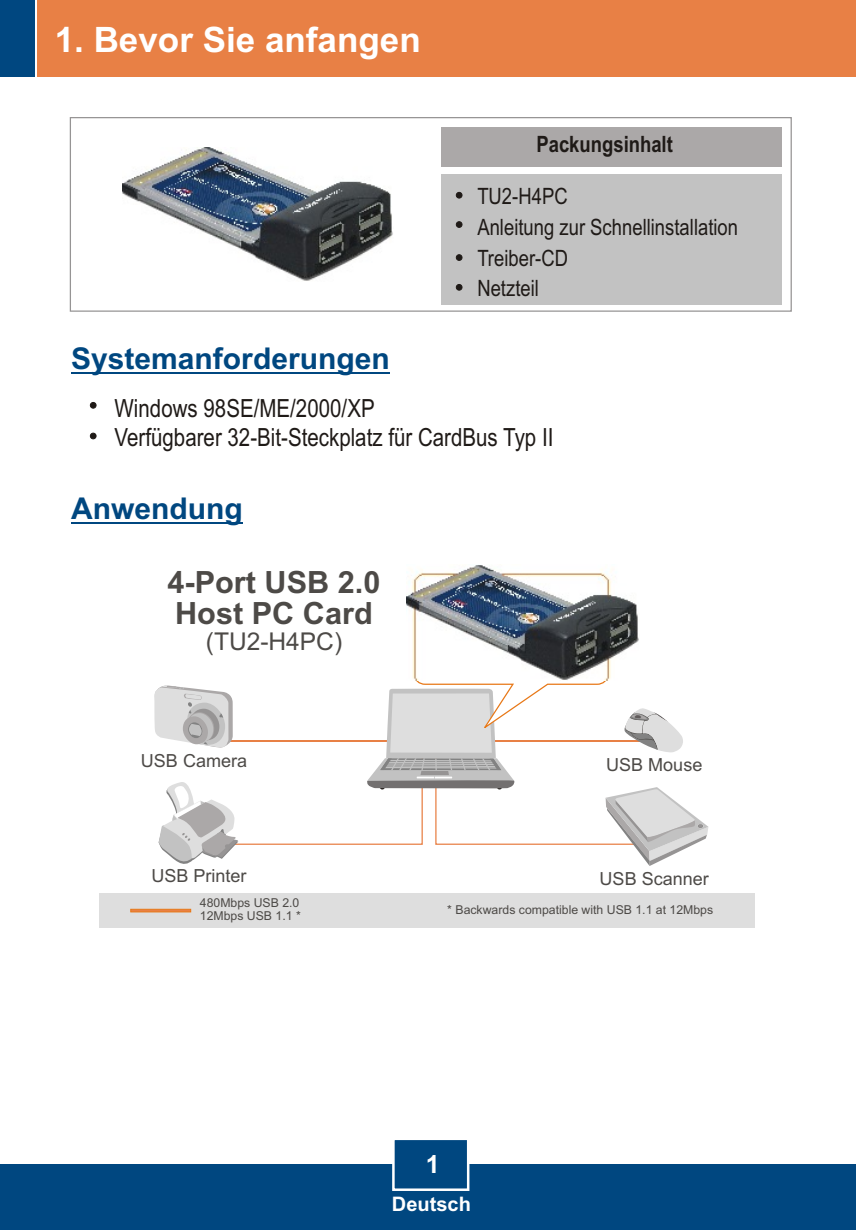
<style>
.page{position:relative;width:856px;height:1230px;background:#fff}
.page>*{position:absolute;margin:0;border:0;box-sizing:border-box;transform-origin:0 0}
.t1{font:700 35px "Arial";color:#fff}
.t2{font:700 30.75px/30.8px "Arial";color:#4d4a47}
.t3{font:700 30px "Arial";color:#004780}
.t4{font:25px/28.2px "Arial Narrow";color:#1f1a17}
.t5{font:700 25px "Arial";color:#fff}
.t6{font:24.5px "Arial";color:#4d4a47}
.t7{font:22.5px/30.5px "Arial Narrow";color:#1f1a17}
.t8{font:700 22.5px "Arial Narrow";color:#1f1a17}
.t9{font:700 20px "Arial";color:#fff}
.t10{font:18px "Arial";color:#4d4a47}
.t11{font:12.25px/13.2px "Arial";color:#4d4a47}
</style>
<div class="page">
<div style="left:0;top:1164px;width:855px;height:65px;background:#004780"></div>
<div style="left:37px;top:0;width:818px;height:77px;background:#e88045"></div>
<div style="left:0;top:0;width:35px;height:77px;background:#004780"></div>
<svg style="left:392px;top:1140px;width:78px;height:51px"></svg>
<svg style="left:69px;top:117px;width:723px;height:195px"></svg>
<div style="left:441px;top:174px;width:339px;height:131px;background:#c2c2c2"></div>
<div style="left:441px;top:127px;width:339px;height:39px;background:#aba8a8"></div>
<svg style="left:456px;top:192px;width:6px;height:6px"></svg>
<svg style="left:456px;top:254px;width:6px;height:6px"></svg>
<svg style="left:456px;top:221px;width:6px;height:7px"></svg>
<svg style="left:456px;top:284px;width:6px;height:6px"></svg>
<hr style="left:71px;top:522px;width:172px;height:1px;background:#004780">
<hr style="left:71px;top:372px;width:318px;height:1px;background:#004780">
<svg style="left:90px;top:402px;width:6px;height:6px"></svg>
<svg style="left:90px;top:433px;width:6px;height:6px"></svg>
<img style="left:123px;top:148px;width:270px;height:134px">
<div style="left:99px;top:892px;width:655px;height:35px;background:#dedede"></div>
<svg style="left:130px;top:908px;width:61px;height:4px"></svg>
<svg style="left:154px;top:680px;width:554px;height:186px"></svg>
<img style="left:406px;top:565px;width:233px;height:115px">
<h1 class="t1" style="left:55px;top:26px;width:367px">1. Bevor Sie anfangen</h1>
<p class="t8" style="left:536px;top:136px;width:138px">Packungsinhalt</p>
<p class="t7" style="left:477px;top:183px;width:262px">TU2-H4PC<br>Anleitung zur Schnellinstallation<br>Treiber-CD<br>Netzteil</p>
<p class="t3" style="left:71px;top:347px;width:320px">Systemanforderungen</p>
<p class="t4" style="left:114px;top:396px;width:440px">Windows 98SE/ME/2000/XP<br>Verfügbarer 32-Bit-Steckplatz für CardBus Typ II</p>
<p class="t3" style="left:71px;top:497px;width:173px">Anwendung</p>
<p class="t2" style="left:167px;top:569px;width:214px">4-Port USB 2.0<br>Host PC Card</p>
<p class="t6" style="left:206px;top:631px;width:138px">(TU2-H4PC)</p>
<p class="t10" style="left:141px;top:753px;width:108px">USB Camera</p>
<p class="t10" style="left:605px;top:757px;width:98px">USB Mouse</p>
<p class="t10" style="left:151px;top:868px;width:97px">USB Printer</p>
<p class="t11" style="left:200px;top:897px;width:102px">480Mbps USB 2.0<br>12Mbps USB 1.1 *</p>
<p class="t10" style="left:599px;top:871px;width:111px">USB Scanner</p>
<p class="t11" style="left:447px;top:904px;width:267px">* Backwards compatible with USB 1.1 at 12Mbps</p>
<p class="t5" style="left:425px;top:1154px;width:15px">1</p>
<p class="t9" style="left:392px;top:1195px;width:80px">Deutsch</p>
</div>
